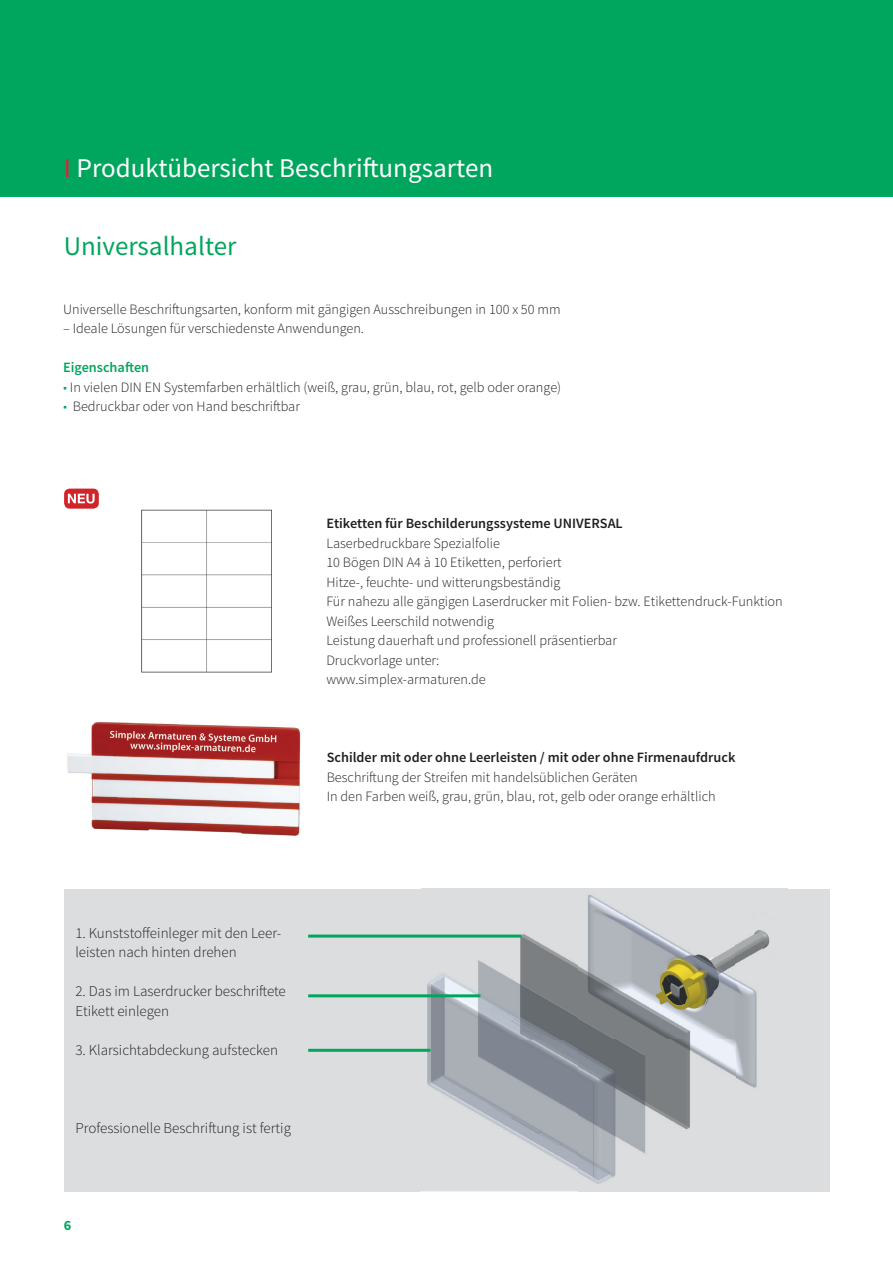
<style>
.page{position:relative;width:893px;height:1263px;background:#fff}
.page>*{position:absolute;margin:0;border:0;box-sizing:border-box;transform-origin:0 0}
.t1{font:27px "Source Sans Pro";color:#fff}
.t2{font:27px "Source Sans Pro";color:#00a65d}
.t3{font:300 15px/19.5px "Source Sans Pro";color:#231f20}
.t4{font:300 14.25px/19.5px "Source Sans Pro";color:#231f20}
.t5{font:600 14.25px "Source Sans Pro";color:#231f20}
.t6{font:600 14.25px "Source Sans Pro";color:#00a65d}
.t7{font:700 14.25px "Source Sans Pro";color:#00a65d}
.s1{color:#ed1a3a}
.s2{color:#00a65d}
</style>
<div class="page">
<div style="left:65px;top:889px;width:765px;height:302px;background:#dcdddf"></div>
<img style="left:422px;top:895px;width:335px;height:289px">
<svg style="left:754px;top:913px;width:16px;height:45px"></svg>
<div style="left:0;top:0;width:893px;height:196px;background:#00a65d"></div>
<svg style="left:65px;top:489px;width:33px;height:19px"></svg>
<div style="left:64px;top:489px;width:35px;height:20px;border:2px solid #d1232a;border-radius:5px"></div>
<svg style="left:68px;top:494px;width:27px;height:9px"></svg>
<img style="left:67px;top:721px;width:234px;height:115px">
<img style="left:141px;top:509px;width:131px;height:164px">
<hr style="left:308px;top:934px;width:213px;height:3px;background:#00a65d">
<hr style="left:308px;top:994px;width:172px;height:3px;background:#00a65d">
<hr style="left:308px;top:1049px;width:122px;height:3px;background:#00a65d">
<h1 class="t1" style="left:64px;top:152px;width:431px"><span class="s1">I</span> Produktübersicht Beschriftungsarten</h1>
<h1 class="t2" style="left:64px;top:230px;width:174px">Universalhalter</h1>
<p class="t4" style="left:63px;top:299px;width:499px">Universelle Beschriftungsarten, konform mit gängigen Ausschreibungen in 100 x 50 mm</p>
<p class="t4" style="left:63px;top:319px;width:302px">– Ideale Lösungen für verschiedenste Anwendungen.</p>
<p class="t6" style="left:63px;top:359px;width:88px">Eigenschaften</p>
<p class="t4" style="left:63px;top:377px;width:500px"><span class="s2">■</span> In vielen DIN EN Systemfarben erhältlich (weiß, grau, grün, blau, rot, gelb oder orange)</p>
<p class="t4" style="left:63px;top:397px;width:238px"><span class="s2">■</span> Bedruckbar oder von Hand beschriftbar</p>
<p class="t5" style="left:326px;top:515px;width:298px">Etiketten für Beschilderungssysteme UNIVERSAL</p>
<p class="t4" style="left:326px;top:533px;width:458px">Laserbedruckbare Spezialfolie<br>10 Bögen DIN A4 à 10 Etiketten, perforiert<br>Hitze-, feuchte- und witterungsbeständig<br>Für nahezu alle gängigen Laserdrucker mit Folien- bzw. Etikettendruck-Funktion Weißes Leerschild notwendig<br>Leistung dauerhaft und professionell präsentierbar<br>Druckvorlage unter:<br>www.simplex-armaturen.de</p>
<p class="t5" style="left:327px;top:748px;width:410px">Schilder mit oder ohne Leerleisten / mit oder ohne Firmenaufdruck</p>
<p class="t4" style="left:327px;top:767px;width:390px">Beschriftung der Streifen mit handelsüblichen Geräten<br>In den Farben weiß, grau, grün, blau, rot, gelb oder orange erhältlich</p>
<p class="t3" style="left:75px;top:923px;width:207px">1. Kunststoffeinleger mit den Leer&shy;leisten nach hinten drehen</p>
<p class="t3" style="left:75px;top:982px;width:212px">2. Das im Laserdrucker beschriftete<br>Etikett einlegen</p>
<p class="t3" style="left:75px;top:1040px;width:204px">3. Klarsichtabdeckung aufstecken</p>
<p class="t3" style="left:75px;top:1118px;width:217px">Professionelle Beschriftung ist fertig</p>
<p class="t7" style="left:64px;top:1216px;width:9px">6</p>
</div>
